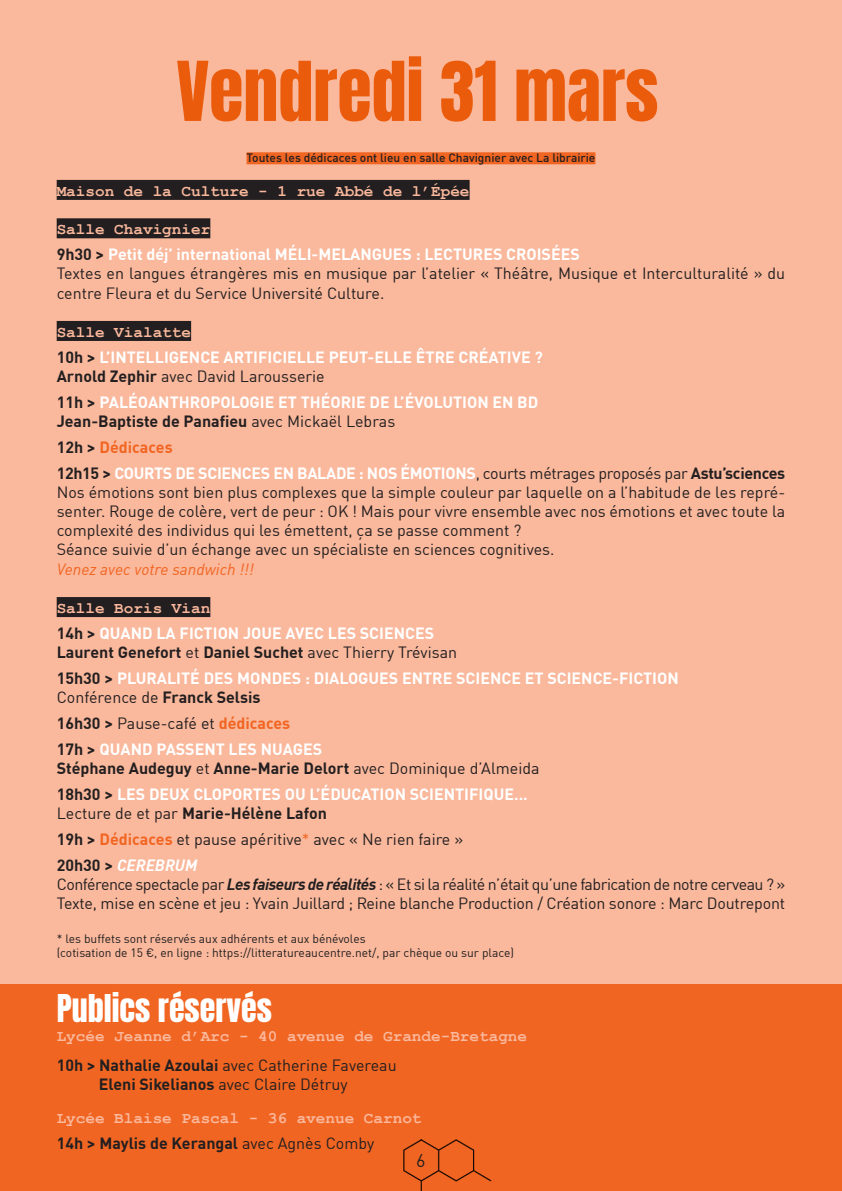
<style>
.page{position:relative;width:842px;height:1191px;background:#fab89c}
.page>*{position:absolute;margin:0;border:0;box-sizing:border-box;transform-origin:0 0}
.t1{font:70px "Anton";color:#ea5b0c}
.t2{font:32px "Anton";color:#fff}
.t3{font:18px "DIN Offc";color:#231f20}
.t4{font:16px/19.2px "DIN Offc";color:#231f20}
.t5{font:700 16px "DIN Offc";color:#fff}
.t6{font:700 16px "DIN Offc";color:#231f20}
.t7{font:700 16px "Courier New";color:#fab89c}
.t8{font:16px "DIN Offc";letter-spacing:-.03em;color:#231f20}
.t9{font:700 16px "DIN Offc";letter-spacing:-.02em;color:#fff}
.t10{font:italic 16px "DIN Offc";color:#f16522}
.t11{font:italic 700 16px "DIN Offc";color:#fff}
.t12{font:700 16px "DIN Offc";color:#f16522}
.t13{font:12px "DIN Offc";color:#231f20}
.t14{font:500 12px "DIN Offc";color:#231f20}
.s1{color:#231f20}
.s2{font-weight:700}
.s3{font-weight:400}
.s4{font-weight:400;color:#231f20}
.s5{font-weight:700;color:#f16522}
.s6{color:#f16522}
.s7{font-style:normal;color:#231f20}
.s8{font-weight:700;font-style:italic}
</style>
<div class="page">
<div style="left:247px;top:152px;width:348px;height:12px;background:#f16522"></div>
<div style="left:57px;top:180px;width:413px;height:20px;background:#231f20"></div>
<div style="left:57px;top:218px;width:153px;height:20px;background:#231f20"></div>
<div style="left:57px;top:321px;width:134px;height:20px;background:#231f20"></div>
<div style="left:57px;top:597px;width:153px;height:20px;background:#231f20"></div>
<div style="left:0;top:984px;width:842px;height:207px;background:#f16522"></div>
<img style="left:403px;top:1139px;width:89px;height:52px">
<p class="t1" style="left:176px;top:56px;width:484px">Vendredi 31 mars</p>
<p class="t14" style="left:247px;top:150px;width:350px">Toutes les dédicaces ont lieu en salle Chavignier avec La librairie</p>
<p class="t7" style="left:57px;top:181px;width:414px">Maison de la Culture - 1 rue Abbé de l’Épée</p>
<p class="t7" style="left:57px;top:219px;width:155px">Salle Chavignier</p>
<p class="t5" style="left:57px;top:244px;width:525px"><span class="s1">9h30 &gt;</span> Petit déj’ international MÉLI-MELANGUES : LECTURES CROISÉES</p>
<p class="t4" style="left:57px;top:264px;width:730px">Textes en langues étrangères mis en musique par l’atelier « Théâtre, Musique et Interculturalité » du centre Fleura et du Service Université Culture.</p>
<p class="t7" style="left:57px;top:322px;width:136px">Salle Vialatte</p>
<p class="t5" style="left:57px;top:346px;width:488px"><span class="s1">10h &gt;</span> L’INTELLIGENCE ARTIFICIELLE PEUT-ELLE ÊTRE CRÉATIVE ?</p>
<p class="t4" style="left:57px;top:366px;width:270px"><span class="s2">Arnold Zephir</span> avec David Larousserie</p>
<p class="t5" style="left:57px;top:391px;width:483px"><span class="s1">11h &gt;</span> PALÉOANTHROPOLOGIE ET THÉORIE DE L’ÉVOLUTION EN BD</p>
<p class="t6" style="left:57px;top:411px;width:340px">Jean-Baptiste de Panafieu <span class="s3">avec Mickaël Lebras</span></p>
<p class="t12" style="left:57px;top:436px;width:117px"><span class="s1">12h &gt;</span> Dédicaces</p>
<p class="t9" style="left:57px;top:462px;width:730px"><span class="s1">12h15 &gt;</span> COURTS DE SCIENCES EN BALADE : NOS ÉMOTIONS<span class="s4">, courts métrages proposés par</span> <span class="s1">Astu’sciences</span></p>
<p class="t4" style="left:57px;top:482px;width:730px;text-align:justify">Nos émotions sont bien plus complexes que la simple couleur par laquelle on a l’habitude de les repré&shy;senter. Rouge de colère, vert de peur : OK ! Mais pour vivre ensemble avec nos émotions et avec toute la complexité des individus qui les émettent, ça se passe comment ?</p>
<p class="t4" style="left:57px;top:540px;width:499px">Séance suivie d’un échange avec un spécialiste en sciences cognitives.</p>
<p class="t10" style="left:57px;top:559px;width:199px">Venez avec votre sandwich !!!</p>
<p class="t7" style="left:57px;top:598px;width:155px">Salle Boris Vian</p>
<p class="t5" style="left:57px;top:622px;width:379px"><span class="s1">14h &gt;</span> QUAND LA FICTION JOUE AVEC LES SCIENCES</p>
<p class="t6" style="left:57px;top:642px;width:402px">Laurent Genefort <span class="s3">et</span> Daniel Suchet <span class="s3">avec Thierry Trévisan</span></p>
<p class="t5" style="left:57px;top:667px;width:624px"><span class="s1">15h30 &gt;</span> PLURALITÉ DES MONDES : DIALOGUES ENTRE SCIENCE ET SCIENCE-FICTION</p>
<p class="t4" style="left:57px;top:687px;width:205px">Conférence de <span class="s2">Franck Selsis</span></p>
<p class="t4" style="left:57px;top:713px;width:235px"><span class="s2">16h30 &gt;</span> Pause-café et <span class="s5">dédicaces</span></p>
<p class="t5" style="left:57px;top:738px;width:267px"><span class="s1">17h &gt;</span> QUAND PASSENT LES NUAGES</p>
<p class="t6" style="left:57px;top:757px;width:484px">Stéphane Audeguy <span class="s3">et</span> Anne-Marie Delort <span class="s3">avec Dominique d’Almeida</span></p>
<p class="t5" style="left:57px;top:783px;width:473px"><span class="s1">18h30 &gt;</span> LES DEUX CLOPORTES OU L’ÉDUCATION SCIENTIFIQUE...</p>
<p class="t6" style="left:57px;top:802px;width:272px"><span class="s3">Lecture de et par</span> Marie-Hélène Lafon</p>
<p class="t4" style="left:57px;top:829px;width:408px"><span class="s2">19h &gt;</span> <span class="s5">Dédicaces</span> et pause apéritive<span class="s6">*</span> avec « Ne rien faire »</p>
<p class="t11" style="left:57px;top:854px;width:142px"><span class="s7">20h30 &gt;</span> CEREBRUM</p>
<p class="t8" style="left:57px;top:874px;width:730px">Conférence spectacle par <span class="s8">Les faiseurs de réalités</span> : « Et si la réalité n’était qu’une fabrication de notre cerveau ? »</p>
<p class="t4" style="left:57px;top:893px;width:730px">Texte, mise en scène et jeu : Yvain Juillard ; Reine blanche Production / Création sonore : Marc Doutrepont</p>
<p class="t13" style="left:57px;top:930px;width:310px">* les buffets sont réservés aux adhérents et aux bénévoles</p>
<p class="t13" style="left:57px;top:945px;width:459px">(cotisation de 15 €, en ligne : https://litteratureaucentre.net/, par chèque ou sur place)</p>
<p class="t2" style="left:57px;top:992px;width:217px">Publics réservés</p>
<p class="t7" style="left:57px;top:1026px;width:472px">Lycée Jeanne d’Arc - 40 avenue de Grande-Bretagne</p>
<p class="t4" style="left:57px;top:1055px;width:341px"><span class="s2">10h &gt; Nathalie Azoulai</span> avec Catherine Favereau</p>
<p class="t4" style="left:99px;top:1074px;width:250px"><span class="s2">Eleni Sikelianos</span> avec Claire Détruy</p>
<p class="t7" style="left:57px;top:1108px;width:366px">Lycée Blaise Pascal - 36 avenue Carnot</p>
<p class="t6" style="left:57px;top:1132px;width:319px">14h &gt; Maylis de Kerangal <span class="s3">avec Agnès Comby</span></p>
<p class="t3" style="left:416px;top:1149px;width:11px">6</p>
</div>
